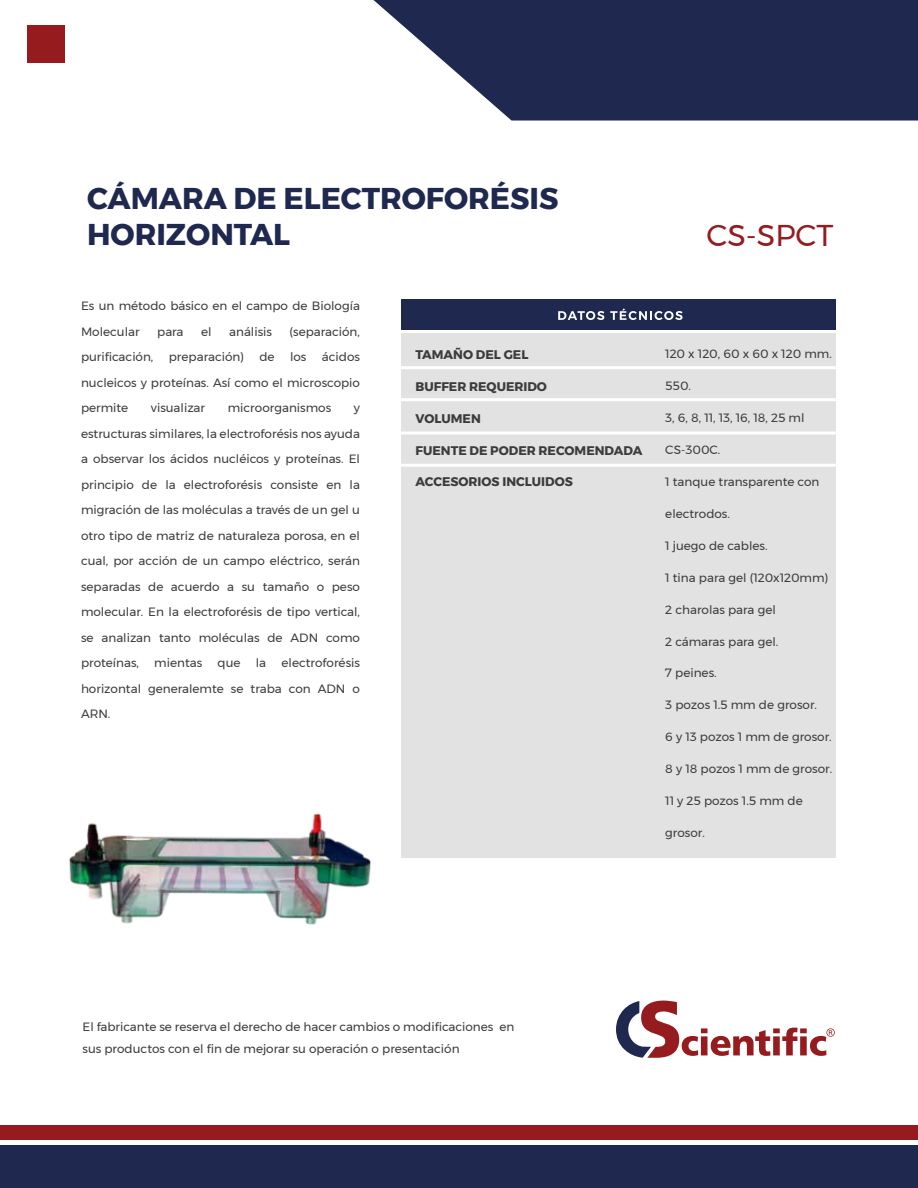
<style>
.page{position:relative;width:918px;height:1188px;background:#fff}
.page>*{position:absolute;margin:0;border:0;box-sizing:border-box;transform-origin:0 0}
.t1{font:700 30px/36px "Montserrat";color:#1f284e}
.t2{font:30px "Montserrat";color:#961b1e}
.t3{font:700 12.45px "Montserrat";color:#3c3c3b}
.t4{font:12px/25.5px "Montserrat";color:#3c3c3b;text-align:justify}
</style>
<div class="page">
<div style="left:27px;top:26px;width:37px;height:37px;background:#961b1e"></div>
<div style="left:0;top:1145px;width:918px;height:43px;background:#1f284e"></div>
<svg style="left:374px;top:0;width:544px;height:121px;background:#3f4667"></svg>
<div style="left:0;top:1126px;width:918px;height:14px;background:#961b1e"></div>
<svg style="left:616px;top:1001px;width:219px;height:57px"></svg>
<div style="left:401px;top:333px;width:435px;height:525px;background:#e2e2e2"></div>
<div style="left:401px;top:299px;width:435px;height:31px;background:#1f284e"></div>
<hr style="left:398px;top:398px;width:442px;height:3px;background:#fff">
<hr style="left:398px;top:366px;width:442px;height:3px;background:#fff">
<hr style="left:398px;top:432px;width:442px;height:3px;background:#fff">
<hr style="left:398px;top:464px;width:442px;height:3px;background:#fff">
<svg style="left:558px;top:311px;width:46px;height:9px"></svg>
<svg style="left:610px;top:309px;width:73px;height:11px"></svg>
<img style="left:69px;top:813px;width:302px;height:112px">
<h1 class="t1" style="left:87px;top:181px;width:473px">CÁMARA DE ELECTROFORÉSIS<br>HORIZONTAL</h1>
<p class="t4" style="left:81px;top:293px;width:281px">Es un método básico en el campo de Biología<br>Molecular</p>
<p class="t4" style="left:157px;top:319px;width:28px">para</p>
<p class="t4" style="left:201px;top:319px;width:12px">el</p>
<p class="t4" style="left:229px;top:319px;width:44px">análisis</p>
<p class="t4" style="left:290px;top:319px;width:72px">(separación,</p>
<p class="t4" style="left:81px;top:344px;width:281px;text-indent:241px">ácidos nucleicos y proteínas. Así como el microscopio permite</p>
<p class="t4" style="left:81px;top:344px;width:74px">purificación,</p>
<p class="t4" style="left:169px;top:344px;width:77px">preparación)</p>
<p class="t4" style="left:259px;top:344px;width:17px">de</p>
<p class="t4" style="left:290px;top:344px;width:18px">los</p>
<p class="t4" style="left:151px;top:395px;width:56px">visualizar</p>
<p class="t4" style="left:228px;top:395px;width:105px">microorganismos</p>
<p class="t4" style="left:81px;top:395px;width:281px;text-indent:273px">y estructuras similares, la electroforésis nos ayuda a observar los ácidos nucléicos y proteínas. El principio de la electroforésis consiste en la migración de las moléculas a través de un gel u otro tipo de matriz de naturaleza porosa, en el cual, por acción de un campo eléctrico, serán separadas de acuerdo a su tamaño o peso molecular. En la electroforésis de tipo vertical, se analizan tanto moléculas de ADN como proteínas,</p>
<p class="t4" style="left:81px;top:650px;width:281px;text-indent:201px">electroforésis horizontal generalemte se traba con ADN o ARN.</p>
<p class="t4" style="left:154px;top:650px;width:50px">mientas</p>
<p class="t4" style="left:218px;top:650px;width:25px">que</p>
<p class="t4" style="left:256px;top:650px;width:12px">la</p>
<p class="t3" style="left:416px;top:344px;width:114px">TAMAÑO DEL GEL</p>
<p class="t3" style="left:416px;top:376px;width:133px">BUFFER REQUERIDO</p>
<p class="t3" style="left:416px;top:408px;width:67px">VOLUMEN</p>
<p class="t3" style="left:416px;top:440px;width:228px">FUENTE DE PODER RECOMENDADA</p>
<p class="t3" style="left:416px;top:472px;width:159px">ACCESORIOS INCLUIDOS</p>
<h1 class="t2" style="left:706px;top:212px;width:129px">CS-SPCT</h1>
<p class="t4" style="left:665px;top:341px;width:168px">120 x 120, 60 x 60 x 120 mm.</p>
<p class="t4" style="left:665px;top:373px;width:27px">550.</p>
<p class="t4" style="left:665px;top:405px;width:141px">3, 6, 8, 11, 13, 16, 18, 25 ml</p>
<p class="t4" style="left:665px;top:437px;width:57px">CS-300C.</p>
<p class="t4" style="left:665px;top:469px;width:156px">1 tanque transparente con</p>
<p class="t4" style="left:665px;top:501px;width:66px">electrodos.</p>
<p class="t4" style="left:665px;top:533px;width:104px">1 juego de cables.</p>
<p class="t4" style="left:665px;top:565px;width:165px">1 tina para gel (120x120mm)</p>
<p class="t4" style="left:665px;top:597px;width:112px">2 charolas para gel</p>
<p class="t4" style="left:665px;top:628px;width:115px">2 cámaras para gel.</p>
<p class="t4" style="left:665px;top:660px;width:53px">7 peines.</p>
<p class="t4" style="left:665px;top:692px;width:153px">3 pozos 1.5 mm de grosor.</p>
<p class="t4" style="left:665px;top:724px;width:168px">6 y 13 pozos 1 mm de grosor.</p>
<p class="t4" style="left:665px;top:756px;width:169px">8 y 18 pozos 1 mm de grosor.</p>
<p class="t4" style="left:665px;top:788px;width:139px">11 y 25 pozos 1.5 mm de</p>
<p class="t4" style="left:665px;top:820px;width:41px">grosor.</p>
<p class="t4" style="left:82px;top:1015px;width:433px;line-height:22.5px">El fabricante se reserva el derecho de hacer cambios o modificaciones en sus productos con el fin de mejorar su operación o presentación</p>
</div>
